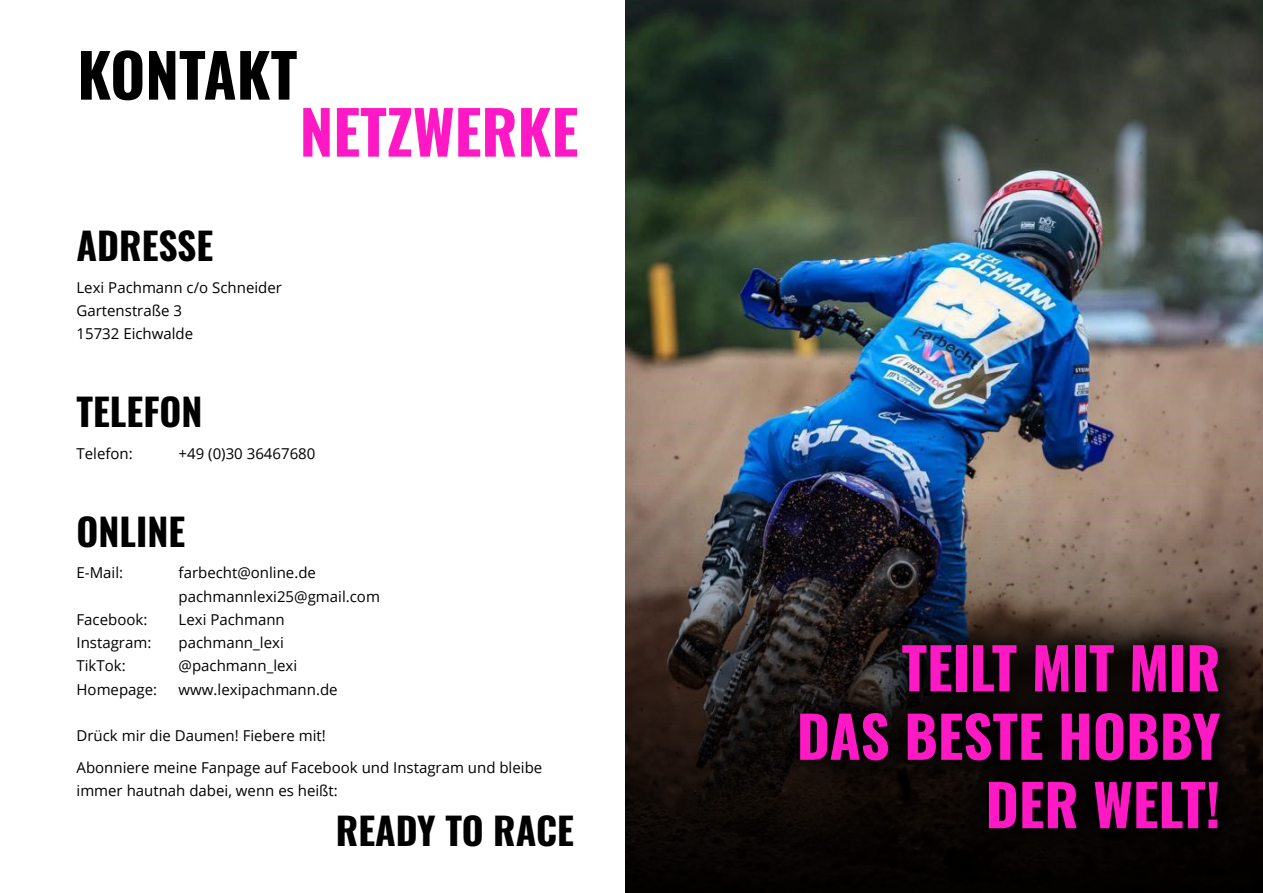
<style>
.page{position:relative;width:1263px;height:893px;background:#fff}
.page>*{position:absolute;margin:0;border:0;box-sizing:border-box;transform-origin:0 0}
.t1{font:700 60px "Oswald";color:#ff19c4}
.t2{font:700 60px "Oswald";color:#000}
.t3{font:700 57px/68.4px "Oswald";color:#ff19c4;text-align:right}
.t4{font:700 37.5px "Oswald";color:#000}
.t5{font:15px/23.2px "Open Sans";color:#000}
</style>
<div class="page">
<img style="left:625px;top:0;width:638px;height:893px">
<svg style="left:754px;top:598px;width:509px;height:277px;background:#130e0c"></svg>
<h1 class="t2" style="left:77px;top:44px;width:221px">KONTAKT</h1>
<h1 class="t1" style="left:300px;top:101px;width:280px">NETZWERKE</h1>
<h3 class="t4" style="left:77px;top:226px;width:138px">ADRESSE</h3>
<p class="t5" style="left:77px;top:275px;width:207px">Lexi Pachmann c/o Schneider<br>Gartenstraße 3<br>15732 Eichwalde</p>
<h3 class="t4" style="left:77px;top:392px;width:128px">TELEFON</h3>
<p class="t5" style="left:77px;top:441px;width:58px">Telefon:</p>
<p class="t5" style="left:179px;top:441px;width:138px">+49 (0)30 36467680</p>
<h3 class="t4" style="left:77px;top:512px;width:110px">ONLINE</h3>
<p class="t5" style="left:77px;top:561px;width:48px">E-Mail:</p>
<p class="t5" style="left:179px;top:561px;width:203px">farbecht@online.de pachmannlexi25@gmail.com</p>
<p class="t5" style="left:77px;top:607px;width:72px">Facebook:</p>
<p class="t5" style="left:179px;top:607px;width:108px">Lexi Pachmann</p>
<p class="t5" style="left:77px;top:631px;width:76px">Instagram:</p>
<p class="t5" style="left:179px;top:631px;width:107px">pachmann_lexi</p>
<p class="t5" style="left:77px;top:654px;width:51px">TikTok:</p>
<p class="t5" style="left:179px;top:654px;width:120px">@pachmann_lexi</p>
<p class="t5" style="left:77px;top:677px;width:82px">Homepage:</p>
<p class="t5" style="left:179px;top:677px;width:161px">www.lexipachmann.de</p>
<p class="t5" style="left:77px;top:719px;width:467px;line-height:31.8px">Drück mir die Daumen! Fiebere mit!<br>Abonniere meine Fanpage auf Facebook und Instagram und bleibe</p>
<p class="t5" style="left:77px;top:779px;width:263px">immer hautnah dabei, wenn es heißt:</p>
<h3 class="t4" style="left:336px;top:811px;width:239px">READY TO RACE</h3>
<h2 class="t3" style="left:797px;top:637px;width:425px">TEILT MIT MIR<br>DAS BESTE HOBBY<br>DER WELT!</h2>
</div>
